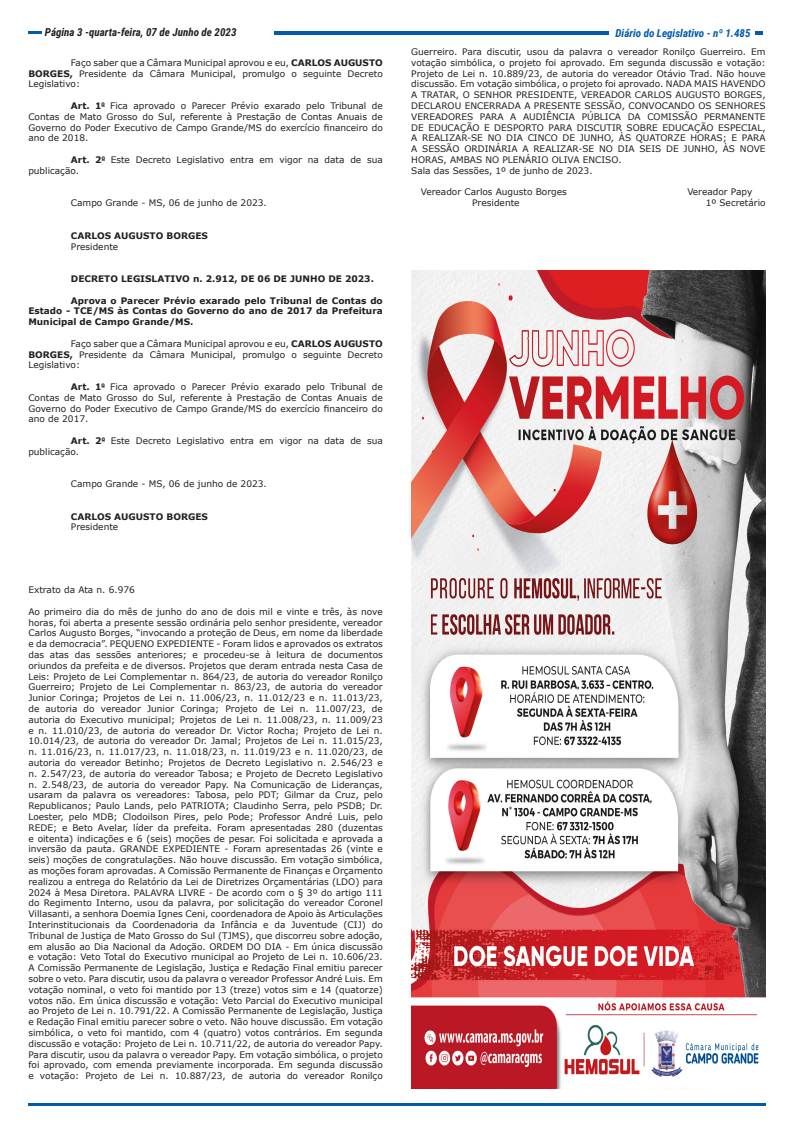
<style>
.page{position:relative;width:794px;height:1134px;background:#fff}
.page>*{position:absolute;margin:0;border:0;box-sizing:border-box;transform-origin:0 0}
.t1{font:italic 700 11px "Roboto Condensed";color:#231f20}
.t2{font:italic 700 11px "Roboto Condensed";color:#015aaa}
.t3{font:9px/10.8px "Verdana";color:#231f20;text-align:justify}
.t4{font:700 9px/10.8px "Verdana";color:#231f20;text-align:justify}
.s1{font-weight:700}
.s2{font-family:"Arial";font-weight:700}
</style>
<div class="page">
<svg style="left:28px;top:31px;width:13px;height:3px"></svg>
<hr style="left:274px;top:31px;width:334px;height:3px;background:#015aaa">
<hr style="left:28px;top:1103px;width:737px;height:3px;background:#015aaa">
<svg style="left:755px;top:31px;width:8px;height:3px"></svg>
<img style="left:411px;top:271px;width:354px;height:818px">
<p class="t1" style="left:45px;top:25px;width:193px">Página 3 -quarta-feira, 07 de Junho de 2023</p>
<p class="t2" style="left:615px;top:25px;width:136px">Diário do Legislativo - nº 1.485</p>
<p class="t3" style="left:28px;top:57px;width:356px;text-indent:43px">Faço saber que a Câmara Municipal aprovou e eu, <span class="s1">CARLOS AUGUSTO BORGES,</span> Presidente da Câmara Municipal, promulgo o seguinte Decreto Legislativo:</p>
<p class="t3" style="left:28px;top:100px;width:356px;text-indent:43px"><span class="s1">Art. 1</span><span class="s2">º</span> Fica aprovado o Parecer Prévio exarado pelo Tribunal de Contas de Mato Grosso do Sul, referente à Prestação de Contas Anuais de Governo do Poder Executivo de Campo Grande/MS do exercício financeiro do ano de 2018.</p>
<p class="t3" style="left:28px;top:154px;width:356px;text-indent:43px"><span class="s1">Art. 2</span><span class="s2">º</span> Este Decreto Legislativo entra em vigor na data de sua publicação.</p>
<p class="t3" style="left:71px;top:198px;width:197px">Campo Grande - MS, 06 de junho de 2023.</p>
<p class="t4" style="left:71px;top:230px;width:138px">CARLOS AUGUSTO BORGES</p>
<p class="t3" style="left:71px;top:241px;width:49px">Presidente</p>
<p class="t4" style="left:71px;top:273px;width:304px">DECRETO LEGISLATIVO n. 2.912, DE 06 DE JUNHO DE 2023.</p>
<p class="t4" style="left:28px;top:295px;width:356px;text-indent:43px">Aprova o Parecer Prévio exarado pelo Tribunal de Contas do Estado - TCE/MS às Contas do Governo do ano de 2017 da Prefeitura Municipal de Campo Grande/MS.</p>
<p class="t3" style="left:28px;top:338px;width:356px;text-indent:43px">Faço saber que a Câmara Municipal aprovou e eu, <span class="s1">CARLOS AUGUSTO BORGES,</span> Presidente da Câmara Municipal, promulgo o seguinte Decreto Legislativo:</p>
<p class="t3" style="left:28px;top:381px;width:356px;text-indent:43px"><span class="s1">Art. 1</span><span class="s2">º</span> Fica aprovado o Parecer Prévio exarado pelo Tribunal de Contas de Mato Grosso do Sul, referente à Prestação de Contas Anuais de Governo do Poder Executivo de Campo Grande/MS do exercício financeiro do ano de 2017.</p>
<p class="t3" style="left:28px;top:435px;width:356px;text-indent:43px"><span class="s1">Art. 2</span><span class="s2">º</span> Este Decreto Legislativo entra em vigor na data de sua publicação.</p>
<p class="t3" style="left:71px;top:478px;width:197px">Campo Grande - MS, 06 de junho de 2023.</p>
<p class="t4" style="left:71px;top:511px;width:138px">CARLOS AUGUSTO BORGES</p>
<p class="t3" style="left:71px;top:522px;width:49px">Presidente</p>
<p class="t3" style="left:411px;top:46px;width:356px">Guerreiro. Para discutir, usou da palavra o vereador Ronilço Guerreiro. Em votação simbólica, o projeto foi aprovado. Em segunda discussão e votação:<br>Projeto de Lei n. 10.889/23, de autoria do vereador Otávio Trad. Não houve discussão. Em votação simbólica, o projeto foi aprovado. NADA MAIS HAVENDO A TRATAR, O SENHOR PRESIDENTE, VEREADOR CARLOS AUGUSTO BORGES, DECLAROU ENCERRADA A PRESENTE SESSÃO, CONVOCANDO OS SENHORES VEREADORES PARA A AUDIÊNCIA PÚBLICA DA COMISSÃO PERMANENTE DE EDUCAÇÃO E DESPORTO PARA DISCUTIR SOBRE EDUCAÇÃO ESPECIAL, A REALIZAR-SE NO DIA CINCO DE JUNHO, ÀS QUATORZE HORAS; E PARA A SESSÃO ORDINÁRIA A REALIZAR-SE NO DIA SEIS DE JUNHO, ÀS NOVE HORAS, AMBAS NO PLENÁRIO OLIVA ENCISO.</p>
<p class="t3" style="left:411px;top:165px;width:183px">Sala das Sessões, 1º de junho de 2023.</p>
<p class="t3" style="left:421px;top:187px;width:148px">Vereador Carlos Augusto Borges</p>
<p class="t3" style="left:687px;top:187px;width:67px">Vereador Papy</p>
<p class="t3" style="left:472px;top:198px;width:49px">Presidente</p>
<p class="t3" style="left:706px;top:198px;width:61px">1º Secretário</p>
<p class="t3" style="left:28px;top:584px;width:108px">Extrato da Ata n. 6.976</p>
<p class="t3" style="left:28px;top:606px;width:356px">Ao primeiro dia do mês de junho do ano de dois mil e vinte e três, às nove horas, foi aberta a presente sessão ordinária pelo senhor presidente, vereador Carlos Augusto Borges, “invocando a proteção de Deus, em nome da liberdade e da democracia”. PEQUENO EXPEDIENTE - Foram lidos e aprovados os extratos das atas das sessões anteriores; e procedeu-se à leitura de documentos oriundos da prefeita e de diversos. Projetos que deram entrada nesta Casa de Leis: Projeto de Lei Complementar n. 864/23, de autoria do vereador Ronilço Guerreiro; Projeto de Lei Complementar n. 863/23, de autoria do vereador Junior Coringa; Projetos de Lei n. 11.006/23, n. 11.012/23 e n. 11.013/23, de autoria do vereador Junior Coringa; Projeto de Lei n. 11.007/23, de autoria do Executivo municipal; Projetos de Lei n. 11.008/23, n. 11.009/23 e n. 11.010/23, de autoria do vereador Dr. Victor Rocha; Projeto de Lei n.<br>10.014/23, de autoria do vereador Dr. Jamal; Projetos de Lei n. 11.015/23, n. 11.016/23, n. 11.017/23, n. 11.018/23, n. 11.019/23 e n. 11.020/23, de autoria do vereador Betinho; Projetos de Decreto Legislativo n. 2.546/23 e n. 2.547/23, de autoria do vereador Tabosa; e Projeto de Decreto Legislativo n. 2.548/23, de autoria do vereador Papy. Na Comunicação de Lideranças, usaram da palavra os vereadores: Tabosa, pelo PDT; Gilmar da Cruz, pelo Republicanos; Paulo Lands, pelo PATRIOTA; Claudinho Serra, pelo PSDB; Dr.<br>Loester, pelo MDB; Clodoilson Pires, pelo Pode; Professor André Luis, pelo REDE; e Beto Avelar, líder da prefeita. Foram apresentadas 280 (duzentas e oitenta) indicações e 6 (seis) moções de pesar. Foi solicitada e aprovada a inversão da pauta. GRANDE EXPEDIENTE - Foram apresentadas 26 (vinte e seis) moções de congratulações. Não houve discussão. Em votação simbólica, as moções foram aprovadas. A Comissão Permanente de Finanças e Orçamento realizou a entrega do Relatório da Lei de Diretrizes Orçamentárias (LDO) para 2024 à Mesa Diretora. PALAVRA LIVRE - De acordo com o § 3º do artigo 111 do Regimento Interno, usou da palavra, por solicitação do vereador Coronel Villasanti, a senhora Doemia Ignes Ceni, coordenadora de Apoio às Articulações Interinstitucionais da Coordenadoria da Infância e da Juventude (CIJ) do Tribunal de Justiça de Mato Grosso do Sul (TJMS), que discorreu sobre adoção, em alusão ao Dia Nacional da Adoção. ORDEM DO DIA - Em única discussão e votação: Veto Total do Executivo municipal ao Projeto de Lei n. 10.606/23.<br>A Comissão Permanente de Legislação, Justiça e Redação Final emitiu parecer sobre o veto. Para discutir, usou da palavra o vereador Professor André Luis. Em votação nominal, o veto foi mantido por 13 (treze) votos sim e 14 (quatorze) votos não. Em única discussão e votação: Veto Parcial do Executivo municipal ao Projeto de Lei n. 10.791/22. A Comissão Permanente de Legislação, Justiça e Redação Final emitiu parecer sobre o veto. Não houve discussão. Em votação simbólica, o veto foi mantido, com 4 (quatro) votos contrários. Em segunda discussão e votação: Projeto de Lei n. 10.711/22, de autoria do vereador Papy.<br>Para discutir, usou da palavra o vereador Papy. Em votação simbólica, o projeto foi aprovado, com emenda previamente incorporada. Em segunda discussão e votação: Projeto de Lei n. 10.887/23, de autoria do vereador Ronilço</p>
</div>
